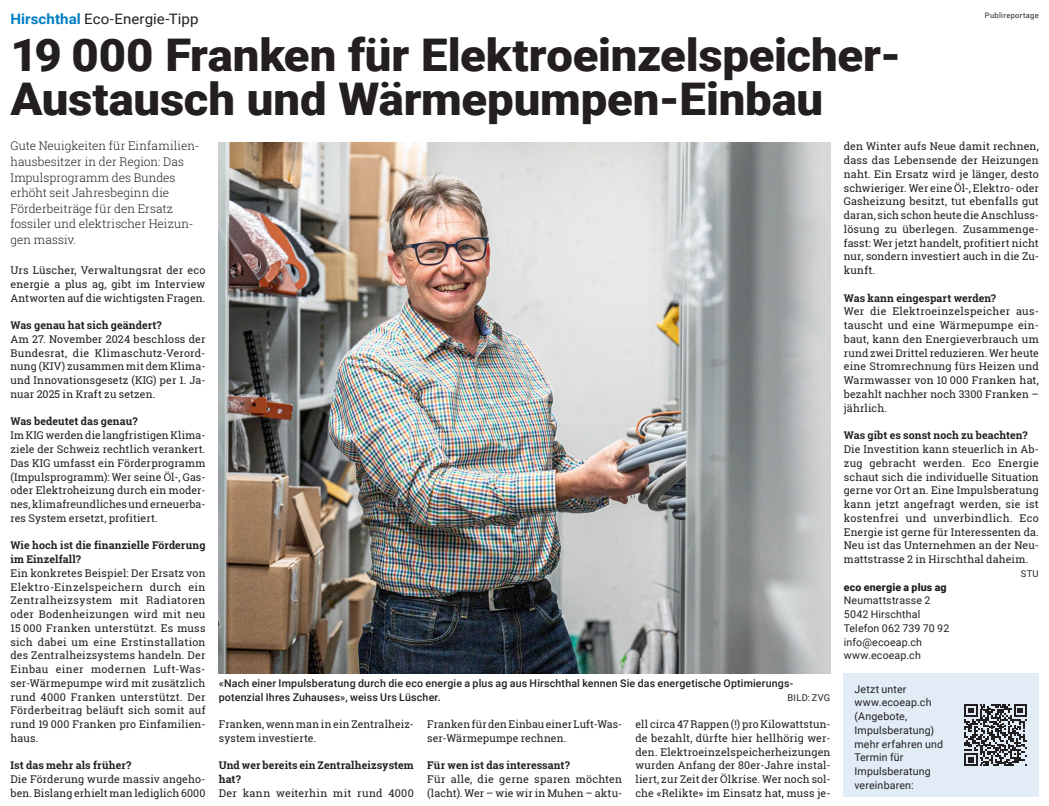
<style>
.page{position:relative;width:1049px;height:806px;background:#fff}
.page>*{position:absolute;margin:0;border:0;box-sizing:border-box;transform-origin:0 0}
._004_titel_t4_x04{font:900 45px/43.8px "Roboto";letter-spacing:-.005em;color:#231f20;scale:1.05 1}
._003_dachzeile_x03{font:14.38px "Roboto";color:#231f20;scale:1.05 1}
._006_lead_x06{font:300 11.88px/15.6px "Roboto Slab";color:#231f20}
._008_grundtext_x08{font:10.62px/13.8px "Roboto Slab";letter-spacing:.01em;color:#231f20;text-align:justify}
._008_grundtext_x08-2{font:700 10.62px/13.8px "Roboto Slab";letter-spacing:.01em;color:#231f20}
._008_grundtext_infob{font:10.62px/13.8px "Roboto";letter-spacing:.015em;color:#231f20}
._011_bildlegenden_x1{font:500 10.62px/13.8px "Roboto";letter-spacing:.015em;color:#231f20}
._008_grundtext_x08-3{font:10.62px "Roboto Slab";letter-spacing:.03em;color:#231f20}
._008_grundtext_infob-2{font:900 10.62px "Roboto";letter-spacing:.015em;color:#231f20}
._011_bildlegenden_x1-2{font:9.38px "Roboto";letter-spacing:.025em;color:#231f20}
._008_grundtext_einzu{font:9.38px "Roboto";color:#231f20}
._016_info_publirepor{font:7.5px "Roboto";letter-spacing:.05em;color:#231f20}
.s1{font-weight:700;color:#007ec5}
</style>
<div class="page">
<img style="left:219px;top:143px;width:611px;height:530px">
<div style="left:843px;top:673px;width:195px;height:123px;background:#e1ecf7"></div>
<svg style="left:964px;top:704px;width:62px;height:62px"></svg>
<p class="_003_dachzeile_x03" style="left:10px;top:8px;width:180px"><span class="s1">Hirschthal</span> Eco-Energie-Tipp</p>
<p class="_004_titel_t4_x04" style="left:10px;top:31px;width:849px">19 000 Franken für Elektroeinzelspeicher-<br>Austausch und Wärmepumpen-Einbau</p>
<p class="_006_lead_x06" style="left:10px;top:138px;width:190px">Gute Neuigkeiten für Einfamilien&shy;hausbesitzer in der Region: Das<br>Impulsprogramm des Bundes erhöht seit Jahresbeginn die<br>Förderbeiträge für den Ersatz fossiler und elektrischer Heizun&shy;gen massiv.</p>
<p class="_008_grundtext_x08" style="left:10px;top:263px;width:196px">Urs Lüscher, Verwaltungsrat der eco energie a plus ag, gibt im Interview Antworten auf die wichtigsten Fragen.</p>
<p class="_008_grundtext_x08-2" style="left:10px;top:318px;width:153px">Was genau hat sich geändert?</p>
<p class="_008_grundtext_x08" style="left:10px;top:332px;width:196px">Am 27. November 2024 beschloss der Bundesrat, die Klimaschutz-Verord&shy;nung (KIV) zusammen mit dem Klima&shy;und Innovationsgesetz (KIG) per 1. Ja&shy;nuar 2025 in Kraft zu setzen.</p>
<p class="_008_grundtext_x08-2" style="left:10px;top:414px;width:128px">Was bedeutet das genau?</p>
<p class="_008_grundtext_x08" style="left:10px;top:428px;width:196px">Im KIG werden die langfristigen Klima&shy;ziele der Schweiz rechtlich verankert.<br>Das KIG umfasst ein Förderprogramm (Impulsprogramm): Wer seine Öl-, Gas&shy;oder Elektroheizung durch ein moder&shy;nes, klimafreundliches und erneuerba&shy;res System ersetzt, profitiert.</p>
<p class="_008_grundtext_x08-2" style="left:10px;top:538px;width:196px">Wie hoch ist die finanzielle Förderung im Einzelfall?</p>
<p class="_008_grundtext_x08" style="left:10px;top:566px;width:196px">Ein konkretes Beispiel: Der Ersatz von Elektro-Einzelspeichern durch ein Zentralheizsystem mit Radiatoren oder Bodenheizungen wird mit neu 15 000 Franken unterstützt. Es muss sich dabei um eine Erstinstallation des Zentralheizsystems handeln. Der Einbau einer modernen Luft-Was&shy;ser-Wärmepumpe wird mit zusätzlich rund 4000 Franken unterstützt. Der Förderbeitrag beläuft sich somit auf rund 19 000 Franken pro Einfamilien&shy;haus.</p>
<p class="_008_grundtext_x08-2" style="left:10px;top:758px;width:122px">Ist das mehr als früher?</p>
<p class="_008_grundtext_x08" style="left:10px;top:772px;width:196px">Die Förderung wurde massiv angeho&shy;ben. Bislang erhielt man lediglich 6000</p>
<p class="_016_info_publirepor" style="left:984px;top:10px;width:55px">Publireportage</p>
<p class="_008_grundtext_x08" style="left:843px;top:139px;width:196px">den Winter aufs Neue damit rechnen, dass das Lebensende der Heizungen naht. Ein Ersatz wird je länger, desto schwieriger. Wer eine Öl-, Elektro- oder Gasheizung besitzt, tut ebenfalls gut daran, sich schon heute die Anschluss&shy;lösung zu überlegen. Zusammenge&shy;fasst: Wer jetzt handelt, profitiert nicht nur, sondern investiert auch in die Zu&shy;kunft.</p>
<p class="_008_grundtext_x08-2" style="left:843px;top:291px;width:154px">Was kann eingespart werden?</p>
<p class="_008_grundtext_x08" style="left:843px;top:304px;width:196px">Wer die Elektroeinzelspeicher aus&shy;tauscht und eine Wärmepumpe ein&shy;baut, kann den Energieverbrauch um rund zwei Drittel reduzieren. Wer heute eine Stromrechnung fürs Heizen und Warmwasser von 10 000 Franken hat, bezahlt nachher noch 3300 Franken – jährlich.</p>
<p class="_008_grundtext_x08-2" style="left:843px;top:428px;width:185px">Was gibt es sonst noch zu beachten?</p>
<p class="_008_grundtext_x08" style="left:843px;top:442px;width:196px">Die Investition kann steuerlich in Ab&shy;zug gebracht werden. Eco Energie schaut sich die individuelle Situation gerne vor Ort an. Eine Impulsberatung kann jetzt angefragt werden, sie ist kostenfrei und unverbindlich. Eco Energie ist gerne für Interessenten da.<br>Neu ist das Unternehmen an der Neu&shy;mattstrasse 2 in Hirschthal daheim.</p>
<p class="_008_grundtext_einzu" style="left:1020px;top:567px;width:19px">STU</p>
<p class="_008_grundtext_infob-2" style="left:843px;top:579px;width:104px">eco energie a plus ag</p>
<p class="_008_grundtext_infob" style="left:843px;top:593px;width:88px">Neumattstrasse 2</p>
<p class="_008_grundtext_infob" style="left:843px;top:607px;width:78px">5042 Hirschthal</p>
<p class="_008_grundtext_infob" style="left:843px;top:620px;width:107px">Telefon 062 739 70 92</p>
<p class="_008_grundtext_infob" style="left:843px;top:634px;width:80px">info@ecoeap.ch</p>
<p class="_008_grundtext_infob" style="left:843px;top:648px;width:79px">www.ecoeap.ch</p>
<p class="_011_bildlegenden_x1" style="left:219px;top:675px;width:576px">«Nach einer Impulsberatung durch die eco energie a plus ag aus Hirschthal kennen Sie das energetische Optimierungs&shy;potenzial Ihres Zuhauses», weiss Urs Lüscher.</p>
<p class="_008_grundtext_infob" style="left:854px;top:681px;width:54px">Jetzt unter</p>
<p class="_008_grundtext_infob" style="left:854px;top:695px;width:79px">www.ecoeap.ch</p>
<p class="_008_grundtext_infob" style="left:854px;top:709px;width:54px">(Angebote,</p>
<p class="_008_grundtext_infob" style="left:854px;top:722px;width:90px">Impulsberatung) mehr erfahren und<br>Termin für<br>Impulsberatung vereinbaren:</p>
<p class="_011_bildlegenden_x1-2" style="left:787px;top:690px;width:44px">BILD: ZVG</p>
<p class="_008_grundtext_x08" style="left:635px;top:717px;width:196px">ell circa 47 Rappen (!) pro Kilowattstun&shy;de bezahlt, dürfte hier hellhörig wer&shy;den. Elektroeinzelspeicherheizungen wurden Anfang der 80er-Jahre instal&shy;liert, zur Zeit der Ölkrise. Wer noch sol&shy;che «Relikte» im Einsatz hat, muss je-</p>
<p class="_008_grundtext_x08" style="left:427px;top:717px;width:196px">Franken für den Einbau einer Luft-Was&shy;ser-Wärmepumpe rechnen.</p>
<p class="_008_grundtext_x08-2" style="left:427px;top:758px;width:144px">Für wen ist das interessant?</p>
<p class="_008_grundtext_x08" style="left:427px;top:772px;width:196px">Für alle, die gerne sparen möchten (lacht). Wer – wie wir in Muhen – aktu-</p>
<p class="_008_grundtext_x08" style="left:219px;top:717px;width:196px">Franken, wenn man in ein Zentralheiz&shy;system investierte.</p>
<p class="_008_grundtext_x08-2" style="left:219px;top:758px;width:196px">Und wer bereits ein Zentralheizsystem hat?</p>
<p class="_008_grundtext_x08-3" style="left:219px;top:785px;width:196px">Der kann weiterhin mit rund 4000</p>
</div>
